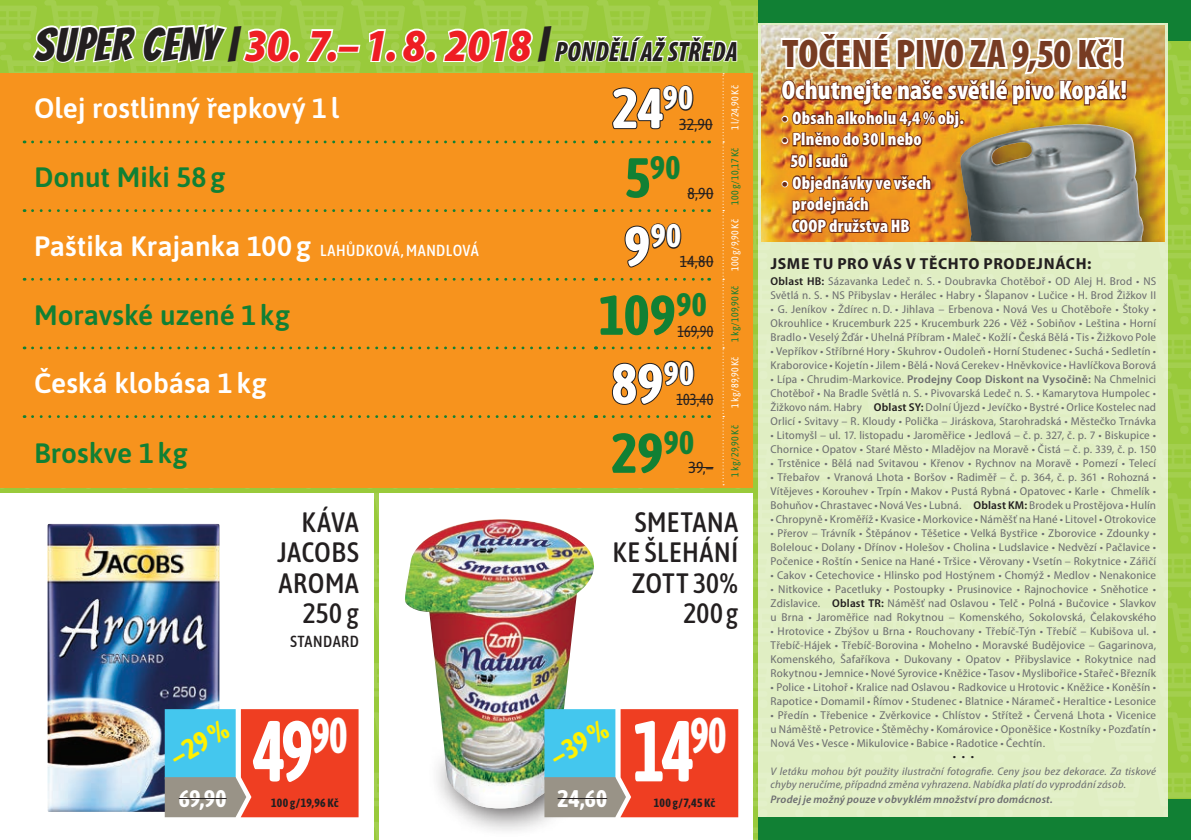
<style>
.page{position:relative;width:1191px;height:840px;background:#fff}
.page>*{position:absolute;margin:0;border:0;box-sizing:border-box;transform-origin:0 0}
.cenovka_cena_akcni{font:700 86px "Asap Condensed";color:#fff;scale:.8 1}
.tabulka_cena_akcni{font:700 56px "Asap Condensed";color:#118034}
.tabulka_cena_akcni-2{font:700 56px "Asap Condensed";color:#fff}
.t1{font:900 condensed 40px "Myriad Pro";color:#773c23}
.tabulka_cena_akcni-3{font:700 32.6px "Asap Condensed";color:#118034}
.tabulka_cena_akcni-4{font:700 32.6px "Asap Condensed";color:#fff}
.vyrobek_tabulka{font:600 28px "Asap";color:#fff}
.vyrobek_titul{font:500 28px "Asap Condensed";letter-spacing:.015em;color:#231f20}
.t2{font:italic 900 condensed 28px "Myriad Pro";letter-spacing:.01em;color:#231f20;scale:.94 1}
.vyrobek_tabulka-2{font:600 28px "Asap";color:#118034}
.t3{font:700 28px "Asap Condensed";color:#fff101}
.t4{font:900 condensed 27px "Myriad Pro";letter-spacing:.005em;color:#fff}
.cenovka_cena_stara{font:700 24px "Asap Condensed";letter-spacing:.005em;color:#fff}
.t5{font:900 condensed 18px "Myriad Pro";letter-spacing:.015em;color:#fff}
.t6{font:700 semi-condensed 16px "Myriad Pro";letter-spacing:.04em;color:#231f20;scale:1.07 1}
.tabulka_cena_stara{font:16px "Asap Condensed";letter-spacing:.015em;color:#231f20}
.tabulka_cena_stara-2{font:16px "Asap Condensed";letter-spacing:.015em;color:#231f20;scale:.9 1}
.vyrobek_titul-2{font:500 16px "Asap Condensed";letter-spacing:.03em;color:#231f20}
.cenovka_cena_jedn{font:700 12px "Asap Condensed";letter-spacing:.025em;color:#231f20}
.prodejny{font:semi-condensed 11.4px/14px "Myriad Pro";letter-spacing:.01em;color:#6c6d70;text-align:justify;scale:1.06 1}
.prodejny-2{font:semi-condensed 11.4px/14px "Myriad Pro";letter-spacing:.01em;color:#6c6d70;text-align:justify;scale:1.07 1}
.prodejny-3{font:italic semi-condensed 11px/12.6px "Myriad Pro";letter-spacing:.015em;color:#6c6d70;scale:1.07 1}
.prodejny-4{font:italic 600 semi-condensed 11px "Myriad Pro";letter-spacing:.02em;color:#6c6d70;scale:1.07 1}
.prodejny-5{font:italic semi-condensed 11px "Myriad Pro";color:#231f20;scale:1.07 1}
.tabulka_cena_jedn{font:10px "Asap Condensed";letter-spacing:.025em;color:#118034}
.tabulka_cena_jedn-2{font:10px "Asap Condensed";letter-spacing:.03em;color:#fff}
.s1{font-family:"Bangers";font-weight:400;font-style:normal;font-stretch:normal;font-size:46px}
.s2{font-stretch:semi-condensed;font-size:46px;color:#ee1d23}
.s3{font-size:56px}
.s4{font-family:"Asap Condensed";font-weight:500;font-size:16px}
.s5{font-weight:700;font-stretch:normal;color:#6c2c16}
.s6{font-weight:600;color:#231f20}
.s7{font-weight:600}
</style>
<div class="page">
<img style="left:0;top:0;width:1191px;height:839px">
<p class="t2" style="left:34px;top:36px;width:750px"><span class="s1">SUPER CENY |</span> <span class="s2">30. 7.–1.8. 2018</span><span class="s1">|</span> PONDĚLÍ AŽ STŘEDA</p>
<p class="vyrobek_tabulka" style="left:34px;top:88px;width:306px">Olej rostlinný řepkový 1l</p>
<p class="tabulka_cena_akcni-2" style="left:612px;top:71px;width:82px">24<sup>90</sup></p>
<p class="tabulka_cena_jedn-2" style="left:728px;top:130px;width:46px;rotate:-90deg">1 l/24,90 Kč</p>
<p class="vyrobek_tabulka-2" style="left:34px;top:158px;width:193px">Donut Miki 58g</p>
<p class="tabulka_cena_akcni-3" style="left:625px;top:146px;width:57px"><span class="s3">5</span>90</p>
<p class="tabulka_cena_jedn" style="left:728px;top:204px;width:58px;rotate:-90deg">100 g/10,17 Kč</p>
<p class="vyrobek_tabulka" style="left:34px;top:226px;width:446px">Paštika Krajanka 100g <span class="s4">LAHŮDKOVÁ, MANDLOVÁ</span></p>
<p class="tabulka_cena_akcni-4" style="left:624px;top:214px;width:58px"><span class="s3">9</span>90</p>
<p class="tabulka_cena_jedn-2" style="left:728px;top:270px;width:53px;rotate:-90deg">100 g/9,90 Kč</p>
<p class="vyrobek_tabulka-2" style="left:34px;top:295px;width:258px">Moravské uzené 1kg</p>
<p class="tabulka_cena_akcni" style="left:599px;top:278px;width:109px">109<sup>90</sup></p>
<p class="tabulka_cena_jedn" style="left:728px;top:341px;width:58px;rotate:-90deg">1 kg/109,90 Kč</p>
<p class="vyrobek_tabulka" style="left:34px;top:363px;width:234px">Česká klobása 1kg</p>
<p class="tabulka_cena_akcni-2" style="left:611px;top:346px;width:84px">89<sup>90</sup></p>
<p class="tabulka_cena_jedn-2" style="left:728px;top:407px;width:53px;rotate:-90deg">1 kg/89,90 Kč</p>
<p class="vyrobek_tabulka-2" style="left:34px;top:433px;width:155px">Broskve 1kg</p>
<p class="tabulka_cena_akcni" style="left:611px;top:416px;width:84px">29<sup>90</sup></p>
<p class="tabulka_cena_jedn" style="left:728px;top:476px;width:53px;rotate:-90deg">1 kg/29,90 Kč</p>
<p class="tabulka_cena_stara" style="left:679px;top:114px;width:35px">32,90</p>
<p class="tabulka_cena_stara" style="left:687px;top:183px;width:27px">8,90</p>
<p class="tabulka_cena_stara" style="left:680px;top:251px;width:35px">14,80</p>
<p class="tabulka_cena_stara-2" style="left:677px;top:320px;width:41px">169,90</p>
<p class="tabulka_cena_stara-2" style="left:676px;top:388px;width:43px">103,40</p>
<p class="tabulka_cena_stara" style="left:688px;top:456px;width:26px">39,–</p>
<p class="vyrobek_titul" style="left:301px;top:504px;width:59px">KÁVA</p>
<p class="vyrobek_titul" style="left:277px;top:534px;width:84px">JACOBS</p>
<p class="vyrobek_titul" style="left:278px;top:564px;width:82px">AROMA</p>
<p class="vyrobek_titul" style="left:303px;top:594px;width:58px">250 g</p>
<p class="vyrobek_titul-2" style="left:290px;top:630px;width:71px">STANDARD</p>
<p class="vyrobek_titul" style="left:634px;top:504px;width:105px">SMETANA</p>
<p class="vyrobek_titul" style="left:612px;top:534px;width:127px">KE ŠLEHÁNÍ</p>
<p class="vyrobek_titul" style="left:631px;top:564px;width:109px">ZOTT 30%</p>
<p class="vyrobek_titul" style="left:683px;top:594px;width:56px">200g</p>
<p class="cenovka_cena_akcni" style="left:253px;top:693px;width:120px">49<sup>90</sup></p>
<p class="cenovka_cena_jedn" style="left:271px;top:794px;width:69px">100 g/19,96 Kč</p>
<p class="cenovka_cena_jedn" style="left:654px;top:794px;width:63px">100 g/7,45 Kč</p>
<p class="cenovka_cena_akcni" style="left:633px;top:693px;width:118px">14<sup>90</sup></p>
<p class="t3" style="left:543px;top:741px;width:63px;rotate:-30deg">–39%</p>
<p class="t3" style="left:163px;top:741px;width:64px;rotate:-30deg">–29%</p>
<p class="cenovka_cena_stara" style="left:179px;top:781px;width:49px">69,90</p>
<p class="cenovka_cena_stara" style="left:557px;top:781px;width:51px">24,60</p>
<p class="t1" style="left:782px;top:31px;width:342px">TOČENÉ PIVO ZA 9,50 Kč!</p>
<p class="t4" style="left:782px;top:75px;width:347px">Ochutnejte naše světlé pivo Kopák!</p>
<p class="t5" style="left:782px;top:108px;width:183px"><span class="s5">•</span> Obsah alkoholu 4,4 % obj.</p>
<p class="t5" style="left:782px;top:129px;width:141px"><span class="s5">•</span> Plněno do 30 l nebo</p>
<p class="t5" style="left:790px;top:151px;width:59px">50 l sudů</p>
<p class="t5" style="left:782px;top:172px;width:151px"><span class="s5">•</span> Objednávky ve všech</p>
<p class="t5" style="left:792px;top:194px;width:78px">prodejnách</p>
<p class="t5" style="left:792px;top:216px;width:119px">COOP družstva HB</p>
<p class="t6" style="left:770px;top:255px;width:301px">JSME TU PRO VÁS V TĚCHTO PRODEJNÁCH:</p>
<p class="prodejny" style="left:770px;top:274px;width:365px"><span class="s6">Oblast HB:</span> Sázavanka Ledeč n. S. • Doubravka Chotěboř • OD Alej H. Brod • NS<br>Světlá n. S. • NS Přibyslav • Herálec • Habry • Šlapanov • Lučice • H. Brod Žižkov II</p>
<p class="prodejny" style="left:770px;top:302px;width:365px">• G. Jeníkov • Ždírec n. D. • Jihlava – Erbenova • Nová Ves u Chotěboře • Štoky • Okrouhlice • Krucemburk 225 • Krucemburk 226 • Věž • Sobiňov • Leština • Horní Bradlo • Veselý Žďár • Uhelná Příbram • Maleč • Kožlí • Česká Bělá • Tis • Žižkovo Pole</p>
<p class="prodejny" style="left:770px;top:344px;width:365px">• Vepříkov • Stříbrné Hory • Skuhrov • Oudoleň • Horní Studenec • Suchá • Sedletín •<br>Kraborovice • Kojetín • Jilem • Bělá • Nová Cerekev • Hněvkovice • Havlíčkova Borová</p>
<p class="prodejny-2" style="left:770px;top:372px;width:362px">• Lípa • Chrudim-Markovice. <span class="s7">Prodejny Coop Diskont na Vysočině:</span> Na Chmelnici Chotěboř • Na Bradle Světlá n. S. • Pivovarská Ledeč n. S. • Kamarytova Humpolec • Žižkovo nám. Habry <span class="s6">Oblast SY:</span> Dolní Újezd • Jevíčko • Bystré • Orlice Kostelec nad Orlicí • Svitavy – R. Kloudy • Polička – Jiráskova, Starohradská • Městečko Trnávka</p>
<p class="prodejny" style="left:770px;top:428px;width:365px">• Litomyšl – ul. 17. listopadu • Jaroměřice • Jedlová – č. p. 327, č. p. 7 • Biskupice •<br>Chornice • Opatov • Staré Město • Mladějov na Moravě • Čistá – č. p. 339, č. p. 150</p>
<p class="prodejny" style="left:770px;top:456px;width:365px">• Trstěnice • Bělá nad Svitavou • Křenov • Rychnov na Moravě • Pomezí • Telecí</p>
<p class="prodejny" style="left:770px;top:470px;width:365px">• Třebařov • Vranová Lhota • Boršov • Radiměř – č. p. 364, č. p. 361 • Rohozná • Vítějeves • Korouhev • Trpín • Makov • Pustá Rybná • Opatovec • Karle • Chmelík • Bohuňov • Chrastavec • Nová Ves • Lubná. <span class="s6">Oblast KM:</span> Brodek u Prostějova • Hulín</p>
<p class="prodejny" style="left:770px;top:512px;width:365px">• Chropyně • Kroměříž • Kvasice • Morkovice • Náměšť na Hané • Litovel • Otrokovice</p>
<p class="prodejny" style="left:770px;top:526px;width:365px">• Přerov – Trávník • Štěpánov • Těšetice • Velká Bystřice • Zborovice • Zdounky • Bolelouc • Dolany • Dřínov • Holešov • Cholina • Ludslavice • Nedvězí • Pačlavice • Počenice • Roštín • Senice na Hané • Tršice • Věrovany • Vsetín – Rokytnice • Zářičí</p>
<p class="prodejny" style="left:770px;top:568px;width:365px">• Cakov • Cetechovice • Hlinsko pod Hostýnem • Chomýž • Medlov • Nenakonice</p>
<p class="prodejny" style="left:770px;top:582px;width:365px">• Nitkovice • Pacetluky • Postoupky • Prusinovice • Rajnochovice • Sněhotice • Zdislavice. <span class="s6">Oblast TR:</span> Náměšť nad Oslavou • Telč • Polná • Bučovice • Slavkov u Brna • Jaroměřice nad Rokytnou – Komenského, Sokolovská, Čelakovského</p>
<p class="prodejny-2" style="left:770px;top:624px;width:362px">• Hrotovice • Zbýšov u Brna • Rouchovany • Třebíč-Týn • Třebíč – Kubišova ul. • Třebíč-Hájek • Třebíč-Borovina • Mohelno • Moravské Budějovice – Gagarinova, Komenského, Šafaříkova • Dukovany • Opatov • Přibyslavice • Rokytnice nad Rokytnou • Jemnice • Nové Syrovice • Kněžice • Tasov • Myslibořice • Stařeč • Březník</p>
<p class="prodejny-2" style="left:770px;top:680px;width:362px">• Police • Litohoř • Kralice nad Oslavou • Radkovice u Hrotovic • Kněžice • Koněšín •<br>Rapotice • Domamil • Římov • Studenec • Blatnice • Nárameč • Heraltice • Lesonice</p>
<p class="prodejny-2" style="left:770px;top:708px;width:362px">• Předín • Třebenice • Zvěrkovice • Chlístov • Střítež • Červená Lhota • Vicenice u Náměště • Petrovice • Štěměchy • Komárovice • Oponěšice • Kostníky • Pozďatín • Nová Ves • Vesce • Mikulovice • Babice • Radotice • Čechtín.</p>
<p class="prodejny-5" style="left:952px;top:749px;width:21px">•••</p>
<p class="prodejny-3" style="left:770px;top:765px;width:362px">V letáku mohou být použity ilustrační fotografie. Ceny jsou bez dekorace. Za tiskové chyby neručíme, případná změna vyhrazena. Nabídka platí do vyprodání zásob.</p>
<p class="prodejny-4" style="left:770px;top:793px;width:265px">Prodej je možný pouze v obvyklém množství pro domácnost.</p>
</div>
